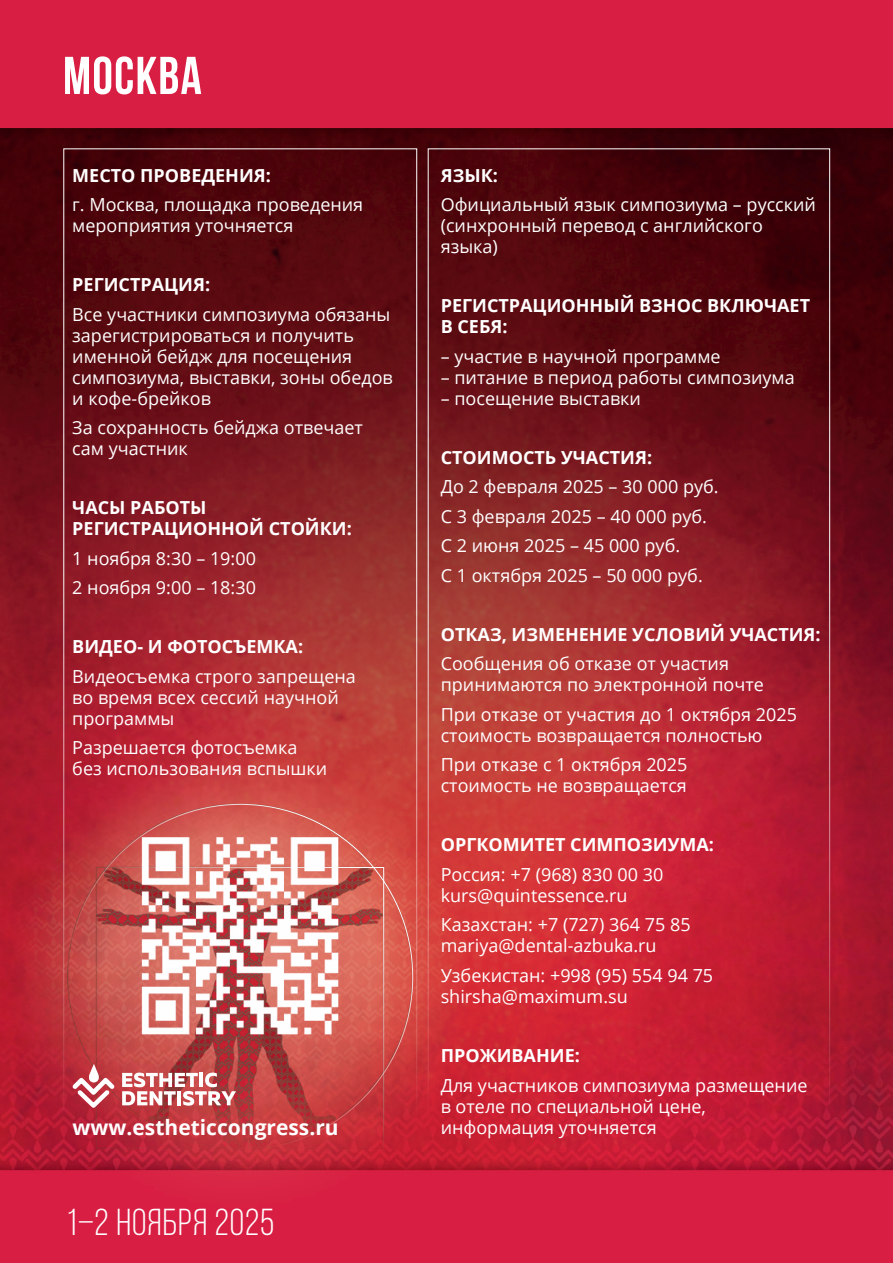
<style>
.page{position:relative;width:893px;height:1263px;background:#fff}
.page>*{position:absolute;margin:0;border:0;box-sizing:border-box;transform-origin:0 0}
.t1{font:700 53.1px "Bebas Neue";letter-spacing:.025em;color:#fff}
.t2{font:37.5px "Bebas Neue";letter-spacing:.025em;color:#fff}
.t3{font:700 21px "Open Sans";color:#fff}
.t4{font:18px/21px "Open Sans";color:#fff}
.t5{font:700 18px/21px "Open Sans";color:#fff}
</style>
<div class="page">
<img style="left:0;top:128px;width:893px;height:1135px">
<div style="left:0;top:0;width:893px;height:128px;background:#d81e43"></div>
<hr style="left:96px;top:867px;width:288px;height:1px;background:#fff">
<hr style="left:383px;top:867px;width:1px;height:288px;background:#fff">
<svg style="left:122px;top:1072px;width:114px;height:34px"></svg>
<hr style="left:177px;top:1091px;width:4px;height:14px;background:#fff">
<svg style="left:72px;top:1064px;width:42px;height:44px"></svg>
<img style="left:108px;top:804px;width:263px;height:263px">
<h1 class="t1" style="left:63px;top:47px;width:140px">Москва</h1>
<p class="t5" style="left:72px;top:164px;width:200px">МЕСТО ПРОВЕДЕНИЯ:</p>
<p class="t4" style="left:72px;top:194px;width:292px">г. Москва, площадка проведения мероприятия уточняется</p>
<p class="t5" style="left:72px;top:274px;width:139px">РЕГИСТРАЦИЯ:</p>
<p class="t4" style="left:72px;top:303px;width:322px">Все участники симпозиума обязаны зарегистрироваться и получить именной бейдж для посещения симпозиума, выставки, зоны обедов и кофе-брейков</p>
<p class="t4" style="left:72px;top:417px;width:292px">За сохранность бейджа отвечает сам участник</p>
<p class="t5" style="left:72px;top:497px;width:281px">ЧАСЫ РАБОТЫ<br>РЕГИСТРАЦИОННОЙ СТОЙКИ:</p>
<p class="t4" style="left:72px;top:543px;width:185px;line-height:29.5px">1 ноября 8:30 – 19:00<br>2 ноября 9:00 – 18:30</p>
<p class="t5" style="left:72px;top:636px;width:232px">ВИДЕО- И ФОТОСЪЕМКА:</p>
<p class="t4" style="left:72px;top:665px;width:285px">Видеосъемка строго запрещена во время всех сессий научной программы</p>
<p class="t4" style="left:72px;top:737px;width:257px">Разрешается фотосъемка без использования вспышки</p>
<p class="t5" style="left:441px;top:164px;width:59px">ЯЗЫК:</p>
<p class="t4" style="left:441px;top:194px;width:377px">Официальный язык симпозиума – русский (синхронный перевод с английского языка)</p>
<p class="t5" style="left:441px;top:295px;width:371px">РЕГИСТРАЦИОННЫЙ ВЗНОС ВКЛЮЧАЕТ<br>В СЕБЯ:</p>
<p class="t4" style="left:441px;top:345px;width:281px">– участие в научной программе</p>
<p class="t4" style="left:441px;top:366px;width:356px">– питание в период работы симпозиума</p>
<p class="t4" style="left:441px;top:387px;width:202px">– посещение выставки</p>
<p class="t5" style="left:441px;top:446px;width:213px">СТОИМОСТЬ УЧАСТИЯ:</p>
<p class="t4" style="left:441px;top:472px;width:280px;line-height:29.5px">До 2 февраля 2025 – 30 000 руб.<br>С 3 февраля 2025 – 40 000 руб.<br>С 2 июня 2025 – 45 000 руб.<br>С 1 октября 2025 – 50 000 руб.</p>
<p class="t5" style="left:441px;top:623px;width:381px">ОТКАЗ, ИЗМЕНЕНИЕ УСЛОВИЙ УЧАСТИЯ:</p>
<p class="t4" style="left:441px;top:653px;width:325px">Сообщения об отказе от участия принимаются по электронной почте</p>
<p class="t4" style="left:441px;top:703px;width:358px">При отказе от участия до 1 октября 2025 стоимость возвращается полностью</p>
<p class="t4" style="left:441px;top:754px;width:248px">При отказе c 1 октября 2025 стоимость не возвращается</p>
<p class="t5" style="left:441px;top:834px;width:275px">ОРГКОМИТЕТ СИМПОЗИУМА:</p>
<p class="t4" style="left:441px;top:863px;width:224px">Россия: +7 (968) 830 00 30 kurs@quintessence.ru</p>
<p class="t4" style="left:441px;top:914px;width:251px">Казахстан: +7 (727) 364 75 85 mariya@dental-azbuka.ru</p>
<p class="t4" style="left:441px;top:964px;width:274px">Узбекистан: +998 (95) 554 94 75 shirsha@maximum.su</p>
<p class="t5" style="left:441px;top:1044px;width:141px">ПРОЖИВАНИЕ:</p>
<p class="t4" style="left:441px;top:1074px;width:368px">Для участников симпозиума размещение в отеле по специальной цене,</p>
<p class="t3" style="left:73px;top:1113px;width:267px">www.estheticcongress.ru</p>
<p class="t4" style="left:441px;top:1116px;width:217px">информация уточняется</p>
<h2 class="t2" style="left:67px;top:1202px;width:209px">1–2 ноября 2025</h2>
</div>
